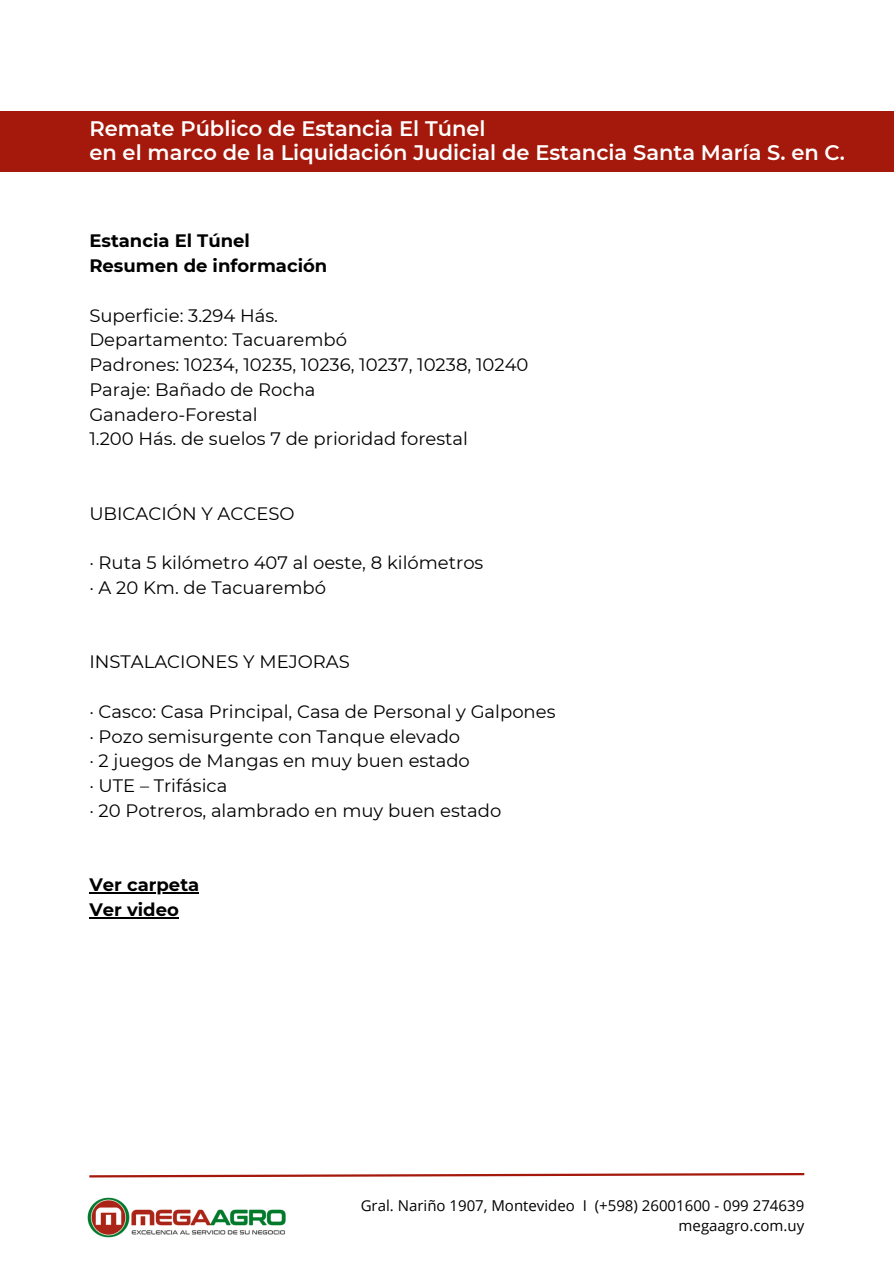
<style>
.page{position:relative;width:894px;height:1264px;background:#fff}
.page>*{position:absolute;margin:0;border:0;box-sizing:border-box;transform-origin:0 0}
.t1{font:600 21px/24.8px "Montserrat";color:#fff}
.t2{font:18px/24.8px "Montserrat";color:#000}
.t3{font:700 18px/24.8px "Montserrat";color:#000}
.t4{font:15px/20.2px "Open Sans";color:#000;text-align:right}
</style>
<div class="page">
<div style="left:0;top:111px;width:893px;height:60px;background:#a4190b"></div>
<hr style="left:89px;top:892px;width:110px;height:1px;background:#000">
<hr style="left:89px;top:917px;width:90px;height:1px;background:#000">
<svg style="left:89px;top:1173px;width:716px;height:5px"></svg>
<img style="left:87px;top:1197px;width:199px;height:41px">
<h3 class="t1" style="left:89px;top:116px;width:757px">Remate Público de Estancia El Túnel<br>en el marco de la Liquidación Judicial de Estancia Santa María S. en C.</h3>
<h1 class="t3" style="left:89px;top:228px;width:239px">Estancia El Túnel<br>Resumen de información</h1>
<h3 class="t2" style="left:89px;top:303px;width:440px">Superficie: 3.294 Hás.<br>Departamento: Tacuarembó<br>Padrones: 10234, 10235, 10236, 10237, 10238, 10240<br>Paraje: Bañado de Rocha<br>Ganadero-Forestal<br>1.200 Hás. de suelos 7 de prioridad forestal</h3>
<h4 class="t2" style="left:89px;top:501px;width:207px">UBICACIÓN Y ACCESO</h4>
<h2 class="t2" style="left:89px;top:550px;width:395px">· Ruta 5 kilómetro 407 al oeste, 8 kilómetros · A 20 Km. de Tacuarembó</h2>
<h4 class="t2" style="left:89px;top:649px;width:262px">INSTALACIONES Y MEJORAS</h4>
<h2 class="t2" style="left:89px;top:699px;width:467px">· Casco: Casa Principal, Casa de Personal y Galpones · Pozo semisurgente con Tanque elevado<br>· 2 juegos de Mangas en muy buen estado<br>· UTE – Trifásica<br>· 20 Potreros, alambrado en muy buen estado</h2>
<h4 class="t3" style="left:89px;top:872px;width:111px">Ver carpeta<br>Ver video</h4>
<p class="t4" style="left:360px;top:1194px;width:445px">Gral. Nariño 1907, Montevideo I (+598) 26001600 - 099 274639 megaagro.com.uy</p>
</div>
